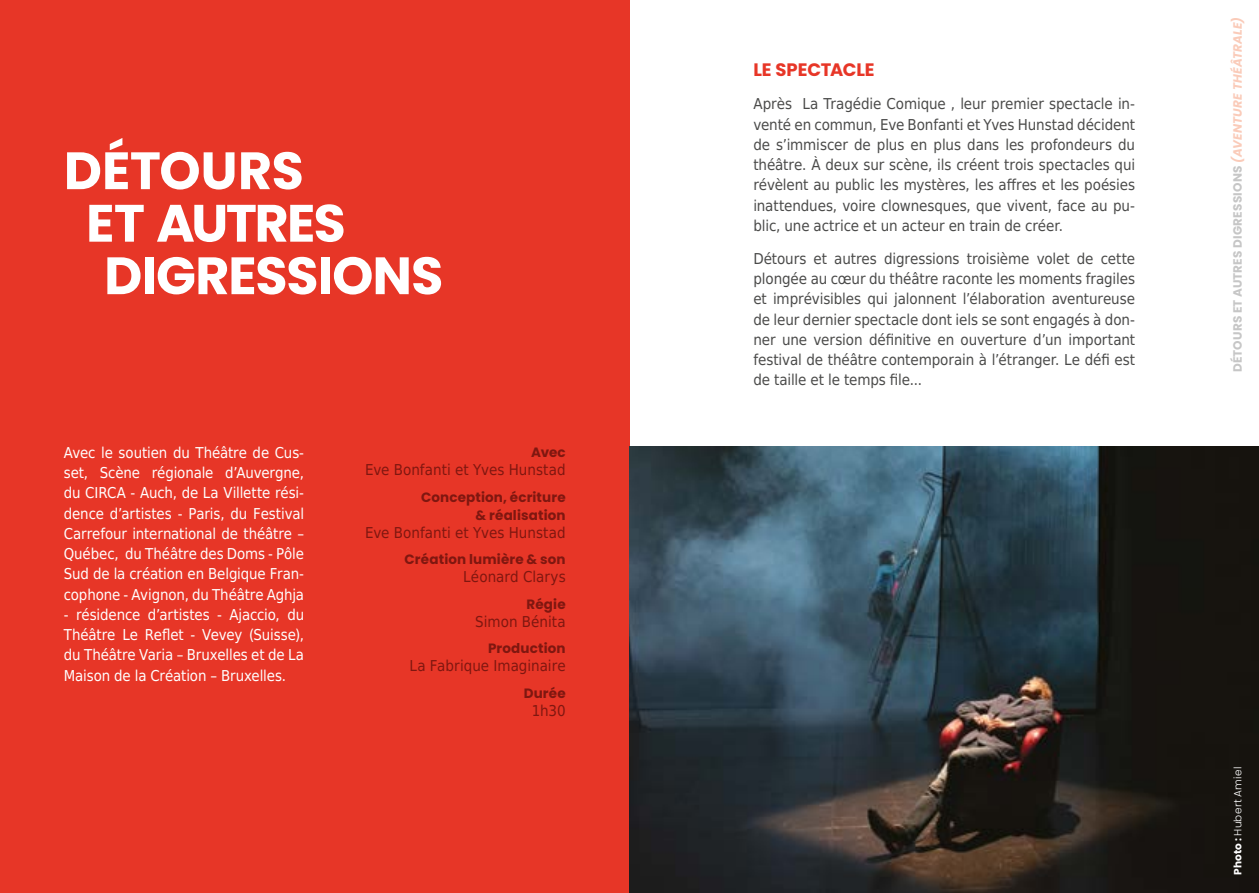
<style>
.page{position:relative;width:1259px;height:893px;background:#fff}
.page>*{position:absolute;margin:0;border:0;box-sizing:border-box;transform-origin:0 0}
.t1{font:700 52.5px "Poppins";letter-spacing:-.02em;color:#fff}
.t2{font:700 52.5px "Poppins";letter-spacing:-.04em;color:#fff}
.t3{font:700 18px "Poppins";letter-spacing:-.005em;color:#e73627}
.t4{font:15px/20.2px "DejaVu Sans Condensed";letter-spacing:-.01em;color:#4a4a49;text-align:justify}
.t5{font:15px/20.2px "DejaVu Sans Condensed";letter-spacing:-.005em;color:#fff;text-align:justify}
.t6{font:15px "DejaVu Sans Condensed";color:#7f1710}
.t7{font:700 13.5px/18px "Poppins";letter-spacing:.01em;color:#7f1710;text-align:right}
.t8{font:700 12px "Poppins";letter-spacing:.02em;color:#c6c6c6}
.t9{font:300 10.5px "Poppins";letter-spacing:.025em;color:#fff}
.s1{font-style:italic;color:#facbb9}
.s2{font-weight:700}
</style>
<div class="page">
<div style="left:0;top:0;width:629px;height:893px;background:#e73627"></div>
<img style="left:629px;top:446px;width:630px;height:447px">
<h1 class="t1" style="left:64px;top:140px;width:241px">DÉTOURS</h1>
<h1 class="t2" style="left:86px;top:193px;width:261px">ET AUTRES</h1>
<h1 class="t1" style="left:104px;top:245px;width:341px">DIGRESSIONS</h1>
<p class="t5" style="left:64px;top:442px;width:242px">Avec le soutien du Théâtre de Cus&shy;set, Scène régionale d’Auvergne, du CIRCA - Auch, de La Villette rési&shy;dence d’artistes - Paris, du Festival Carrefour international de théâtre – Québec, du Théâtre des Doms - Pôle Sud de la création en Belgique Fran&shy;cophone - Avignon, du Théâtre Aghja</p>
<p class="t5" style="left:64px;top:604px;width:242px">- résidence d’artistes - Ajaccio, du Théâtre Le Reflet - Vevey (Suisse), du Théâtre Varia – Bruxelles et de La Maison de la Création – Bruxelles.</p>
<p class="t7" style="left:531px;top:444px;width:36px">Avec</p>
<p class="t6" style="left:365px;top:457px;width:202px">Eve Bonfanti et Yves Hunstad</p>
<p class="t7" style="left:421px;top:488px;width:146px">Conception, écriture &amp; réalisation</p>
<p class="t6" style="left:365px;top:519px;width:202px">Eve Bonfanti et Yves Hunstad</p>
<p class="t7" style="left:404px;top:551px;width:163px">Création lumière &amp; son</p>
<p class="t6" style="left:463px;top:564px;width:104px">Léonard Clarys</p>
<p class="t7" style="left:526px;top:595px;width:41px">Régie</p>
<p class="t6" style="left:475px;top:608px;width:92px">Simon Bénita</p>
<p class="t7" style="left:488px;top:640px;width:79px">Production</p>
<p class="t6" style="left:409px;top:653px;width:158px">La Fabrique Imaginaire</p>
<p class="t7" style="left:523px;top:684px;width:44px">Durée</p>
<p class="t6" style="left:532px;top:697px;width:35px">1h30</p>
<p class="t3" style="left:753px;top:60px;width:123px">LE SPECTACLE</p>
<p class="t4" style="left:753px;top:94px;width:383px">Après La Tragédie Comique , leur premier spectacle in&shy;venté en commun, Eve Bonfanti et Yves Hunstad décident de s’immiscer de plus en plus dans les profondeurs du théâtre. À deux sur scène, ils créent trois spectacles qui révèlent au public les mystères, les affres et les poésies inattendues, voire clownesques, que vivent, face au pu&shy;blic, une actrice et un acteur en train de créer.</p>
<p class="t4" style="left:753px;top:248px;width:383px">Détours et autres digressions troisième volet de cette plongée au cœur du théâtre raconte les moments fragiles et imprévisibles qui jalonnent l’élaboration aventureuse de leur dernier spectacle dont iels se sont engagés à don&shy;ner une version définitive en ouverture d’un important festival de théâtre contemporain à l’étranger. Le défi est de taille et le temps file...</p>
<p class="t8" style="left:1230px;top:372px;width:358px;rotate:-90deg">DÉTOURS ET AUTRES DIGRESSIONS <span class="s1">(AVENTURE THÉÂTRALE)</span></p>
<p class="t9" style="left:1231px;top:875px;width:110px;rotate:-90deg"><span class="s2">Photo :</span> Hubert Amiel</p>
</div>
